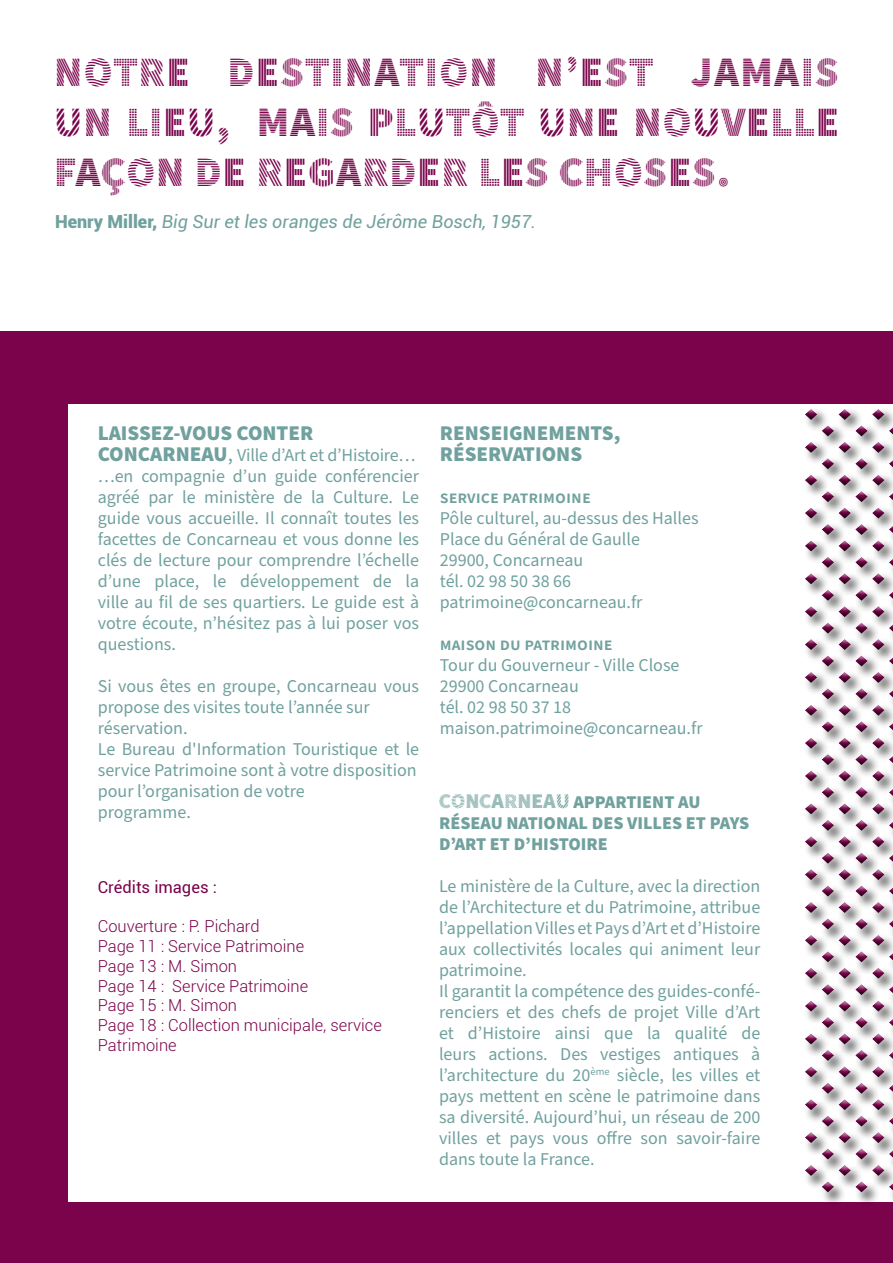
<style>
.page{position:relative;width:893px;height:1263px;background:#fff}
.page>*{position:absolute;margin:0;border:0;box-sizing:border-box;transform-origin:0 0}
.t1{font:900 42px/50.4px "Source Sans Pro DISPLAYV2";letter-spacing:.02em;color:#7a034b;text-align:justify}
.t2{font:900 21px/21px "Source Sans Pro";color:#70a19e}
.t3{font:18px/21px "Source Sans Pro";color:#70a19e}
.t4{font:900 18px/21px "Source Sans Pro";color:#70a19e}
.t5{font:italic 18px "Roboto";color:#70a19e}
.t6{font:600 18px "Source Sans Pro";color:#70a19e}
.t7{font:300 16.5px/19.8px "Roboto";color:#7a034b}
.t8{font:16.5px "Roboto";color:#7a034b}
.s1{font-weight:900;font-style:normal}
.s2{font-weight:900;font-size:21px}
.s3{font-size:21px}
.s4{font-family:"Source Sans Pro DISPLAYV2";font-size:21px}
</style>
<div class="page">
<div style="left:0;top:332px;width:893px;height:931px;background:#7a034b"></div>
<div style="left:68px;top:404px;width:825px;height:797px;background:#fff"></div>
<div style="left:795px;top:413px;width:98px;height:790px;background:#000;opacity:.75"></div>
<h1 class="t1" style="left:54px;top:48px;width:786px">NOTRE DESTINATION N'EST JAMAIS UN LIEU, MAIS PLUTÔT UNE NOUVELLE FAÇON DE REGARDER LES CHOSES.</h1>
<p class="t5" style="left:55px;top:209px;width:482px"><span class="s1">Henry Miller,</span> Big Sur et les oranges de Jérôme Bosch, 1957.</p>
<p class="t2" style="left:98px;top:423px;width:217px">LAISSEZ-VOUS CONTER</p>
<p class="t3" style="left:98px;top:445px;width:323px"><span class="s2">CONCARNEAU</span><span class="s3">,</span> Ville d’Art et d’Histoire… …en compagnie d’un guide conférencier agréé par le ministère de la Culture. Le guide vous accueille. Il connaît toutes les facettes de Concarneau et vous donne les clés de lecture pour comprendre l’échelle d’une place, le développement de la ville au fil de ses quartiers. Le guide est à votre écoute, n’hésitez pas à lui poser vos questions.</p>
<p class="t3" style="left:98px;top:676px;width:323px">Si vous êtes en groupe, Concarneau vous propose des visites toute l’année sur réservation.<br>Le Bureau d'Information Touristique et le service Patrimoine sont à votre disposition pour l’organisation de votre<br>programme.</p>
<p class="t8" style="left:98px;top:875px;width:121px">Crédits images :</p>
<p class="t7" style="left:98px;top:916px;width:286px">Couverture : P. Pichard<br>Page 11 : Service Patrimoine<br>Page 13 : M. Simon<br>Page 14 : Service Patrimoine<br>Page 15 : M. Simon<br>Page 18 : Collection municipale, service<br>Patrimoine</p>
<p class="t2" style="left:440px;top:423px;width:182px">RENSEIGNEMENTS,<br>RÉSERVATIONS</p>
<p class="t6" style="left:440px;top:485px;width:152px">Service patrimoine</p>
<p class="t3" style="left:440px;top:508px;width:260px">Pôle culturel, au-dessus des Halles<br>Place du Général de Gaulle<br>29900, Concarneau<br>tél. 02 98 50 38 66 patrimoine@concarneau.fr</p>
<p class="t6" style="left:440px;top:632px;width:174px">Maison du patrimoine</p>
<p class="t3" style="left:440px;top:655px;width:264px">Tour du Gouverneur - Ville Close<br>29900 Concarneau<br>tél. 02 98 50 37 18 maison.patrimoine@concarneau.fr</p>
<p class="t4" style="left:439px;top:792px;width:312px"><span class="s4">CONCARNEAU</span> APPARTIENT AU<br>RÉSEAU NATIONAL DES VILLES ET PAYS<br>D’ART ET D’HISTOIRE</p>
<p class="t3" style="left:439px;top:876px;width:323px">Le ministère de la Culture, avec la direction de l’Architecture et du Patrimoine, attribue l’appellation Villes et Pays d’Art et d’Histoire aux collectivités locales qui animent leur patrimoine.<br>Il garantit la compétence des guides-confé&shy;renciers et des chefs de projet Ville d’Art et d’Histoire ainsi que la qualité de leurs actions. Des vestiges antiques à l’architecture du 20<sup>ème</sup> siècle, les villes et pays mettent en scène le patrimoine dans sa diversité. Aujourd’hui, un réseau de 200 villes et pays vous offre son savoir-faire dans toute la France.</p>
</div>
